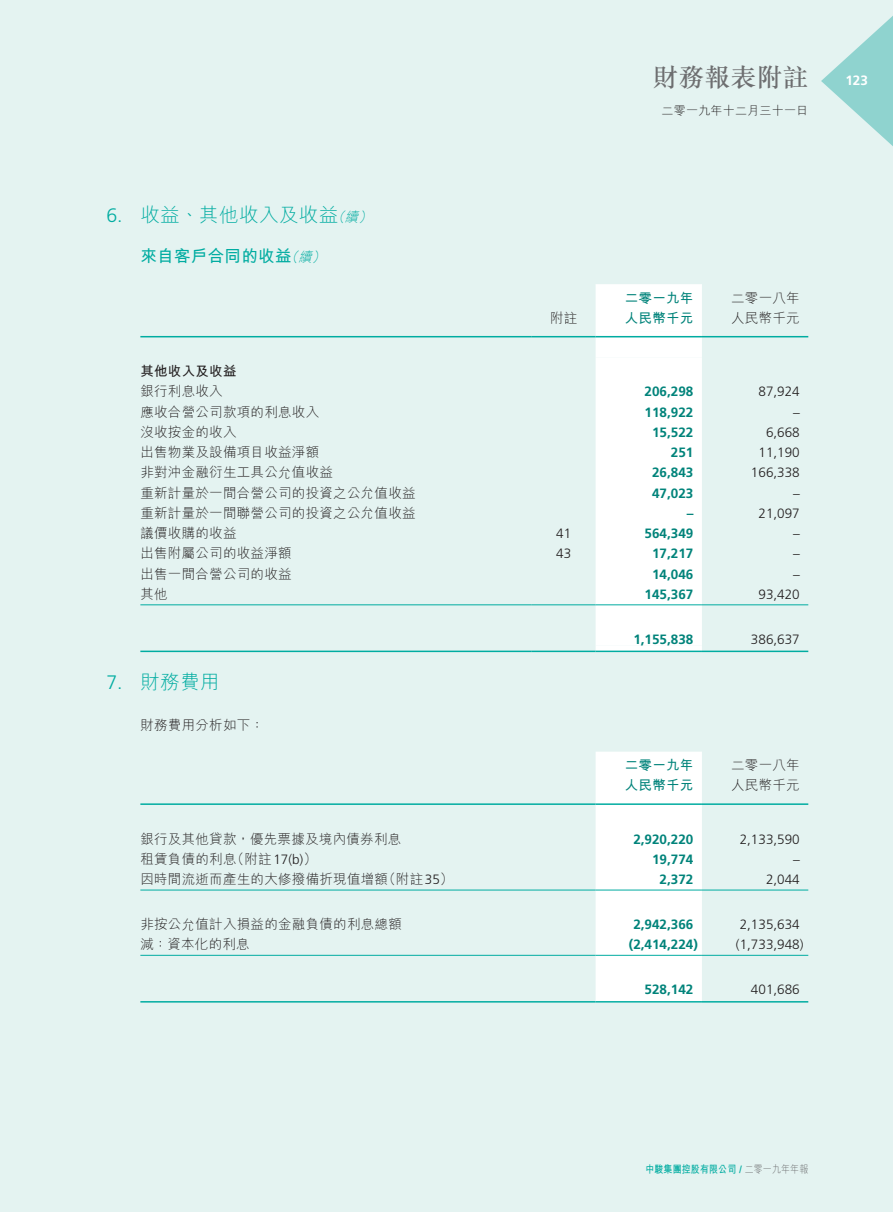
<style>
.page{position:relative;width:893px;height:1212px;background:#fff}
.page>*{position:absolute;margin:0;border:0;box-sizing:border-box;transform-origin:0 0}
.t1{font:25.5px "M Sung HK Medium E Ten B5 H";letter-spacing:.02em;color:#6d6e70}
.t2{font:19.5px "M Hei HK Light E Ten B5 H";letter-spacing:.02em;color:#00aca1}
.t3{font:16.5px "M Hei HK Bold E Ten B5 H";letter-spacing:.02em;color:#00aca1}
.t4{font:13.5px "M Hei HK Light E Ten B5 H";letter-spacing:.02em;color:#231f20}
.t5{font:700 13.5px "Frutiger LT Std";color:#00837a}
.t6{font:300 13.5px "Frutiger LT Std";color:#231f20}
.t7{font:13.5px "M Hei HK Bold E Ten B5 H";letter-spacing:.02em;color:#00837a}
.t8{font:13.5px "M Hei HK Bold E Ten B5 H";letter-spacing:.02em;color:#231f20}
.t9{font:700 13.5px "Frutiger LT Std";color:#fff}
.t10{font:12px "M Hei HK Light E Ten B5 H";letter-spacing:.02em;color:#231f20}
.t11{font:10.5px "M Hei HK Bold E Ten B5 H";letter-spacing:.02em;color:#00aca1;scale:.85 1}
.s1{font-family:"Frutiger LT Std";font-weight:300}
.s2{font-style:italic;font-size:13.5px}
.s3{font-family:"M Hei HK Light E Ten B5 H";font-style:italic;font-size:13.5px}
.s4{font-family:"Frutiger LT Std";font-weight:700;font-stretch:condensed}
.s5{font-family:"M Hei HK Light E Ten B5 H";color:#6d6e70}
</style>
<div class="page">
<div style="left:0;top:0;width:892px;height:1212px;background:#e4f3f1"></div>
<svg style="left:821px;top:17px;width:71px;height:128px"></svg>
<div style="left:595px;top:284px;width:107px;height:367px;background:#fff"></div>
<hr style="left:140px;top:336px;width:391px;height:1px;background:#00aca1">
<hr style="left:531px;top:336px;width:64px;height:1px;background:#00aca1">
<hr style="left:595px;top:336px;width:107px;height:1px;background:#00aca1">
<hr style="left:702px;top:336px;width:106px;height:1px;background:#00aca1">
<hr style="left:140px;top:604px;width:391px;height:1px;background:#00aca1">
<hr style="left:531px;top:604px;width:64px;height:1px;background:#00aca1">
<hr style="left:595px;top:604px;width:107px;height:1px;background:#00aca1">
<hr style="left:702px;top:604px;width:106px;height:1px;background:#00aca1">
<hr style="left:140px;top:651px;width:391px;height:1px;background:#00aca1">
<hr style="left:531px;top:651px;width:64px;height:1px;background:#00aca1">
<hr style="left:595px;top:651px;width:107px;height:1px;background:#00aca1">
<hr style="left:702px;top:651px;width:106px;height:1px;background:#00aca1">
<div style="left:595px;top:752px;width:107px;height:249px;background:#fff"></div>
<hr style="left:140px;top:803px;width:455px;height:2px;background:#00aca1">
<hr style="left:595px;top:803px;width:107px;height:2px;background:#00aca1">
<hr style="left:702px;top:803px;width:106px;height:2px;background:#00aca1">
<hr style="left:140px;top:890px;width:455px;height:1px;background:#00aca1">
<hr style="left:595px;top:890px;width:107px;height:1px;background:#00aca1">
<hr style="left:702px;top:890px;width:106px;height:1px;background:#00aca1">
<hr style="left:140px;top:955px;width:455px;height:1px;background:#00aca1">
<hr style="left:595px;top:955px;width:107px;height:1px;background:#00aca1">
<hr style="left:702px;top:955px;width:106px;height:1px;background:#00aca1">
<hr style="left:140px;top:1001px;width:455px;height:2px;background:#00aca1">
<hr style="left:595px;top:1001px;width:107px;height:2px;background:#00aca1">
<hr style="left:702px;top:1001px;width:106px;height:2px;background:#00aca1">
<h1 class="t1" style="left:652px;top:68px;width:157px">財務報表附註</h1>
<h2 class="t2" style="left:106px;top:207px;width:269px"><span class="s1">6.</span> 收益、其他收入及收益<span class="s2">（續）</span></h2>
<p class="t3" style="left:140px;top:250px;width:189px">來自客戶合同的收益<span class="s3">（續）</span></p>
<p class="t10" style="left:661px;top:106px;width:148px">二零一九年十二月三十一日</p>
<p class="t7" style="left:624px;top:293px;width:70px">二零一九年</p>
<p class="t4" style="left:731px;top:293px;width:70px">二零一八年</p>
<p class="t4" style="left:550px;top:313px;width:29px">附註</p>
<p class="t7" style="left:624px;top:313px;width:70px">人民幣千元</p>
<p class="t4" style="left:731px;top:313px;width:70px">人民幣千元</p>
<p class="t8" style="left:140px;top:366px;width:98px">其他收入及收益</p>
<p class="t4" style="left:140px;top:386px;width:84px">銀行利息收入</p>
<p class="t5" style="left:644px;top:384px;width:50px">206,298</p>
<p class="t6" style="left:758px;top:386px;width:43px">87,924</p>
<p class="t4" style="left:140px;top:407px;width:180px">應收合營公司款項的利息收入</p>
<p class="t5" style="left:644px;top:404px;width:50px">118,922</p>
<p class="t6" style="left:793px;top:406px;width:8px">–</p>
<p class="t4" style="left:140px;top:427px;width:98px">沒收按金的收入</p>
<p class="t5" style="left:652px;top:424px;width:43px">15,522</p>
<p class="t6" style="left:766px;top:427px;width:35px">6,668</p>
<p class="t4" style="left:140px;top:447px;width:180px">出售物業及設備項目收益淨額</p>
<p class="t5" style="left:671px;top:445px;width:24px">251</p>
<p class="t6" style="left:758px;top:447px;width:43px">11,190</p>
<p class="t4" style="left:140px;top:467px;width:194px">非對沖金融衍生工具公允值收益</p>
<p class="t5" style="left:652px;top:465px;width:43px">26,843</p>
<p class="t6" style="left:751px;top:467px;width:50px">166,338</p>
<p class="t4" style="left:140px;top:488px;width:277px">重新計量於一間合營公司的投資之公允值收益</p>
<p class="t5" style="left:652px;top:485px;width:43px">47,023</p>
<p class="t6" style="left:793px;top:487px;width:8px">–</p>
<p class="t4" style="left:140px;top:508px;width:277px">重新計量於一間聯營公司的投資之公允值收益</p>
<p class="t5" style="left:686px;top:505px;width:8px">–</p>
<p class="t6" style="left:758px;top:508px;width:43px">21,097</p>
<p class="t4" style="left:140px;top:528px;width:98px">議價收購的收益</p>
<p class="t6" style="left:556px;top:528px;width:17px">41</p>
<p class="t5" style="left:644px;top:526px;width:50px">564,349</p>
<p class="t6" style="left:793px;top:528px;width:8px">–</p>
<p class="t4" style="left:140px;top:548px;width:153px">出售附屬公司的收益淨額</p>
<p class="t6" style="left:556px;top:548px;width:17px">43</p>
<p class="t5" style="left:652px;top:546px;width:43px">17,217</p>
<p class="t6" style="left:793px;top:548px;width:8px">–</p>
<p class="t4" style="left:140px;top:569px;width:153px">出售一間合營公司的收益</p>
<p class="t5" style="left:652px;top:566px;width:43px">14,046</p>
<p class="t6" style="left:793px;top:568px;width:8px">–</p>
<p class="t4" style="left:140px;top:589px;width:29px">其他</p>
<p class="t5" style="left:644px;top:586px;width:50px">145,367</p>
<p class="t6" style="left:758px;top:589px;width:43px">93,420</p>
<p class="t5" style="left:633px;top:631px;width:62px">1,155,838</p>
<p class="t6" style="left:751px;top:634px;width:50px">386,637</p>
<h2 class="t2" style="left:106px;top:675px;width:115px"><span class="s1">7.</span> 財務費用</h2>
<p class="t4" style="left:140px;top:720px;width:125px">財務費用分析如下：</p>
<p class="t7" style="left:624px;top:760px;width:70px">二零一九年</p>
<p class="t4" style="left:731px;top:760px;width:70px">二零一八年</p>
<p class="t7" style="left:624px;top:780px;width:70px">人民幣千元</p>
<p class="t4" style="left:731px;top:780px;width:70px">人民幣千元</p>
<p class="t4" style="left:140px;top:834px;width:262px">銀行及其他貸款，優先票據及境內債券利息</p>
<p class="t5" style="left:633px;top:831px;width:62px">2,920,220</p>
<p class="t6" style="left:739px;top:833px;width:62px">2,133,590</p>
<p class="t4" style="left:140px;top:854px;width:178px">租賃負債的利息（附註<span class="s1">17(b)</span>）</p>
<p class="t5" style="left:652px;top:851px;width:43px">19,774</p>
<p class="t6" style="left:793px;top:853px;width:8px">–</p>
<p class="t4" style="left:140px;top:874px;width:314px">因時間流逝而產生的大修撥備折現值增額（附註<span class="s1">35</span>）</p>
<p class="t5" style="left:659px;top:872px;width:35px">2,372</p>
<p class="t6" style="left:766px;top:874px;width:35px">2,044</p>
<p class="t4" style="left:140px;top:919px;width:263px">非按公允值計入損益的金融負債的利息總額</p>
<p class="t5" style="left:633px;top:917px;width:62px">2,942,366</p>
<p class="t6" style="left:739px;top:919px;width:62px">2,135,634</p>
<p class="t4" style="left:140px;top:939px;width:111px">減：資本化的利息</p>
<p class="t5" style="left:629px;top:937px;width:71px">(2,414,224)</p>
<p class="t6" style="left:736px;top:939px;width:69px">(1,733,948)</p>
<p class="t5" style="left:644px;top:982px;width:50px">528,142</p>
<p class="t6" style="left:751px;top:984px;width:50px">401,686</p>
<p class="t9" style="left:845px;top:73px;width:24px">123</p>
<p class="t11" style="left:645px;top:1165px;width:193px">中駿集團控股有限公司 <span class="s4">/</span> <span class="s5">二零一九年年報</span></p>
</div>
